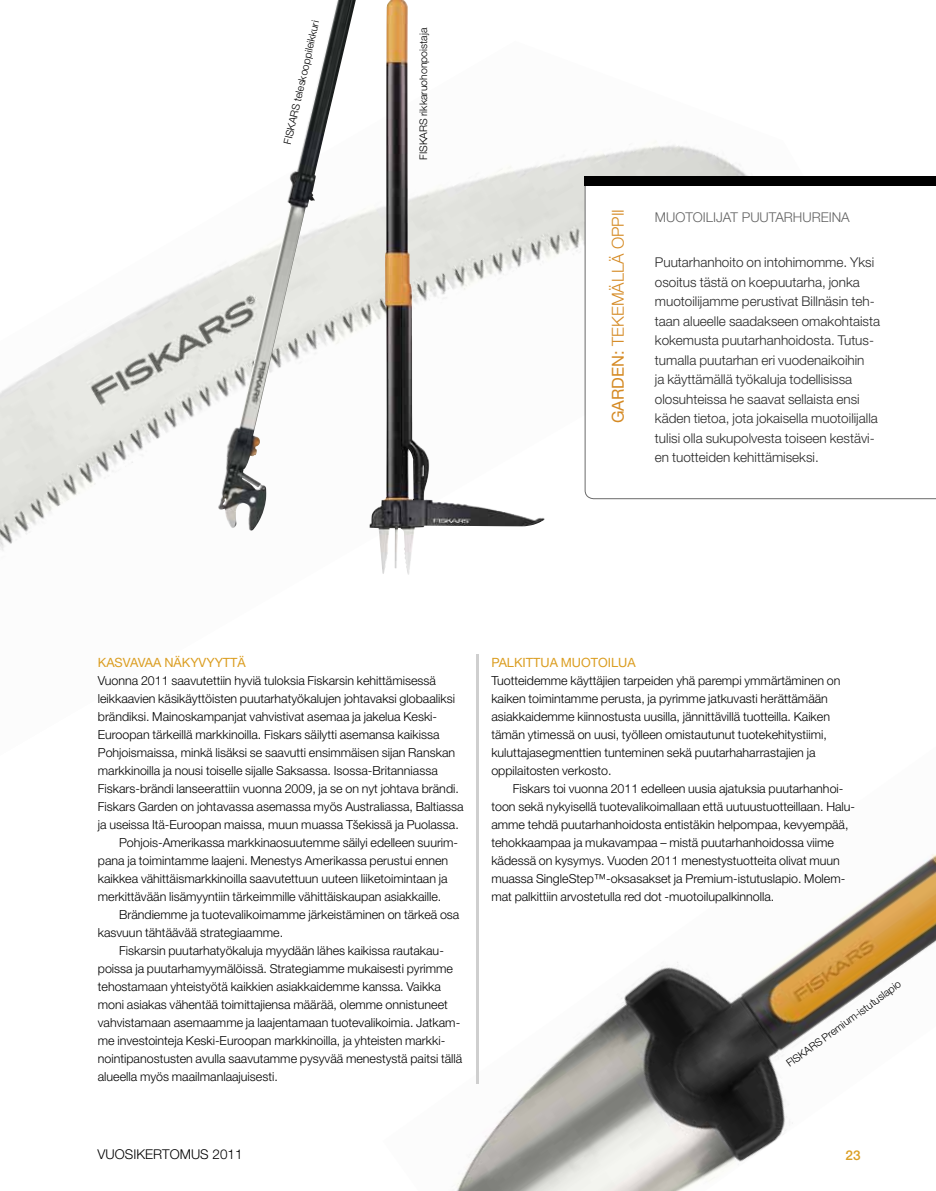
<style>
.page{position:relative;width:936px;height:1191px;background:#fff}
.page>*{position:absolute;margin:0;border:0;box-sizing:border-box;transform-origin:0 0}
.t1{font:300 16.5px "Helvetica Neue";color:#d58a24}
.t2{font:300 13.5px/19.5px "Helvetica Neue";color:#292929}
.t3{font:300 13.5px "Helvetica Neue";color:#636363}
.t4{font:300 13.5px "Helvetica Neue";color:#000}
.t5{font:500 13.5px "Helvetica Neue";color:#db9e22}
.t6{font:12.75px "Helvetica Neue";color:#db9e22}
.t7{font:300 12.45px/18px "Helvetica Neue";color:#000}
.t8{font:300 10.5px "Helvetica Neue";color:#000}
.s1{font-weight:400}
</style>
<div class="page">
<img style="left:0;top:41px;width:852px;height:705px">
<img style="left:456px;top:746px;width:479px;height:445px">
<img style="left:369px;top:0;width:175px;height:575px">
<img style="left:218px;top:5px;width:119px;height:525px">
<hr style="left:476px;top:654px;width:2px;height:430px;background:#cfcfcf">
<svg style="left:584px;top:185px;width:351px;height:314px"></svg>
<div style="left:584px;top:176px;width:351px;height:9px;background:#000"></div>
<p class="t8" style="left:291px;top:100px;width:86px;rotate:-77deg">teleskooppileikkuri</p>
<p class="t8" style="left:281px;top:143px;width:14px;rotate:-77deg">FISKARS</p>
<p class="t8" style="left:417px;top:160px;width:133px;rotate:-90deg">FISKARS rikkaruohonpoistaja</p>
<h1 class="t1" style="left:607px;top:423px;width:213px;rotate:-90deg"><span class="s1">GARDEN:</span> TEKEMÄLLÄ OPPII</h1>
<p class="t3" style="left:655px;top:209px;width:196px">MUOTOILIJAT PUUTARHUREINA</p>
<p class="t2" style="left:655px;top:252px;width:227px">Puutarhanhoito on intohimomme. Yksi osoitus tästä on koepuutarha, jonka muotoilijamme perustivat Billnäsin teh&shy;taan alueelle saadakseen omakohtaista kokemusta puutarhanhoidosta. Tutus&shy;tumalla puutarhan eri vuodenaikoihin<br>ja käyttämällä työkaluja todellisissa olosuhteissa he saavat sellaista ensi käden tietoa, jota jokaisella muotoilijalla tulisi olla sukupolvesta toiseen kestävi&shy;en tuotteiden kehittämiseksi.</p>
<p class="t6" style="left:98px;top:655px;width:134px">KASVAVAA NÄKYVYYTTÄ</p>
<p class="t7" style="left:98px;top:671px;width:339px">Vuonna 2011 saavutettiin hyviä tuloksia Fiskarsin kehittämisessä</p>
<p class="t7" style="left:98px;top:689px;width:358px">leikkaavien käsikäyttöisten puutarhatyökalujen johtavaksi globaaliksi</p>
<p class="t7" style="left:98px;top:707px;width:341px">brändiksi. Mainoskampanjat vahvistivat asemaa ja jakelua Keski-</p>
<p class="t7" style="left:98px;top:725px;width:343px">Euroopan tärkeillä markkinoilla. Fiskars säilytti asemansa kaikissa</p>
<p class="t7" style="left:98px;top:743px;width:359px">Pohjoismaissa, minkä lisäksi se saavutti ensimmäisen sijan Ranskan</p>
<p class="t7" style="left:98px;top:761px;width:341px">markkinoilla ja nousi toiselle sijalle Saksassa. Isossa-Britanniassa</p>
<p class="t7" style="left:98px;top:779px;width:362px">Fiskars-brändi lanseerattiin vuonna 2009, ja se on nyt johtava brändi.</p>
<p class="t7" style="left:98px;top:797px;width:367px">Fiskars Garden on johtavassa asemassa myös Australiassa, Baltiassa</p>
<p class="t7" style="left:98px;top:815px;width:362px">ja useissa Itä-Euroopan maissa, muun muassa Tšekissä ja Puolassa.</p>
<p class="t7" style="left:119px;top:833px;width:340px">Pohjois-Amerikassa markkinaosuutemme säilyi edelleen suurim-</p>
<p class="t7" style="left:98px;top:851px;width:352px">pana ja toimintamme laajeni. Menestys Amerikassa perustui ennen</p>
<p class="t7" style="left:98px;top:869px;width:351px">kaikkea vähittäismarkkinoilla saavutettuun uuteen liiketoimintaan ja</p>
<p class="t7" style="left:98px;top:887px;width:345px">merkittävään lisämyyntiin tärkeimmille vähittäiskaupan asiakkaille.</p>
<p class="t7" style="left:119px;top:905px;width:342px">Brändiemme ja tuotevalikoimamme järkeistäminen on tärkeä osa</p>
<p class="t7" style="left:98px;top:923px;width:187px">kasvuun tähtäävää strategiaamme.</p>
<p class="t7" style="left:119px;top:941px;width:326px">Fiskarsin puutarhatyökaluja myydään lähes kaikissa rautakau-</p>
<p class="t7" style="left:98px;top:959px;width:357px">poissa ja puutarhamyymälöissä. Strategiamme mukaisesti pyrimme</p>
<p class="t7" style="left:98px;top:977px;width:344px">tehostamaan yhteistyötä kaikkien asiakkaidemme kanssa. Vaikka</p>
<p class="t7" style="left:98px;top:995px;width:351px">moni asiakas vähentää toimittajiensa määrää, olemme onnistuneet</p>
<p class="t7" style="left:98px;top:1013px;width:364px">vahvistamaan asemaamme ja laajentamaan tuotevalikoimia. Jatkam-</p>
<p class="t7" style="left:98px;top:1031px;width:349px">me investointeja Keski-Euroopan markkinoilla, ja yhteisten markki-</p>
<p class="t7" style="left:98px;top:1049px;width:366px">nointipanostusten avulla saavutamme pysyvää menestystä paitsi tällä</p>
<p class="t7" style="left:98px;top:1067px;width:181px">alueella myös maailmanlaajuisesti.</p>
<p class="t6" style="left:491px;top:655px;width:80px">PALKITTUA MUO</p>
<p class="t6" style="left:591px;top:655px;width:16px">TOILUA</p>
<p class="t7" style="left:491px;top:671px;width:350px">Tuotteidemme käyttäjien tarpeiden yhä parempi ymmärtäminen on kaiken toimintamme perusta, ja pyrimme jatkuvasti herättämään asiakkaidemme kiinnostusta uusilla, jännittävillä tuotteilla. Kaiken tämän ytimessä on uusi, työlleen omistautunut tuotekehitystiimi, kuluttajasegmenttien tunteminen sekä puutarhaharrastajien ja oppilaitosten verkosto.</p>
<p class="t7" style="left:491px;top:779px;width:365px;text-indent:21px">Fiskars toi vuonna 2011 edelleen uusia ajatuksia puutarhanhoi&shy;toon sekä nykyisellä tuotevalikoimallaan että uutuustuotteillaan. Halu&shy;amme tehdä puutarhanhoidosta entistäkin helpompaa, kevyempää, tehokkaampaa ja mukavampaa – mistä puutarhanhoidossa viime kädessä on kysymys. Vuoden 2011 menestystuotteita olivat muun muassa SingleStep™-oksasakset ja Premium-istutuslapio. Molem&shy;mat palkittiin arvostetulla red dot -muotoilupalkinnolla.</p>
<p class="t8" style="left:819px;top:1033px;width:96px;rotate:-36deg">Premium-istutuslapio</p>
<p class="t8" style="left:783px;top:1059px;width:14px;rotate:-36deg">FISKARS</p>
<p class="t4" style="left:98px;top:1146px;width:146px">VUOSIKERTOMUS 2011</p>
<p class="t5" style="left:845px;top:1147px;width:17px">23</p>
</div>
